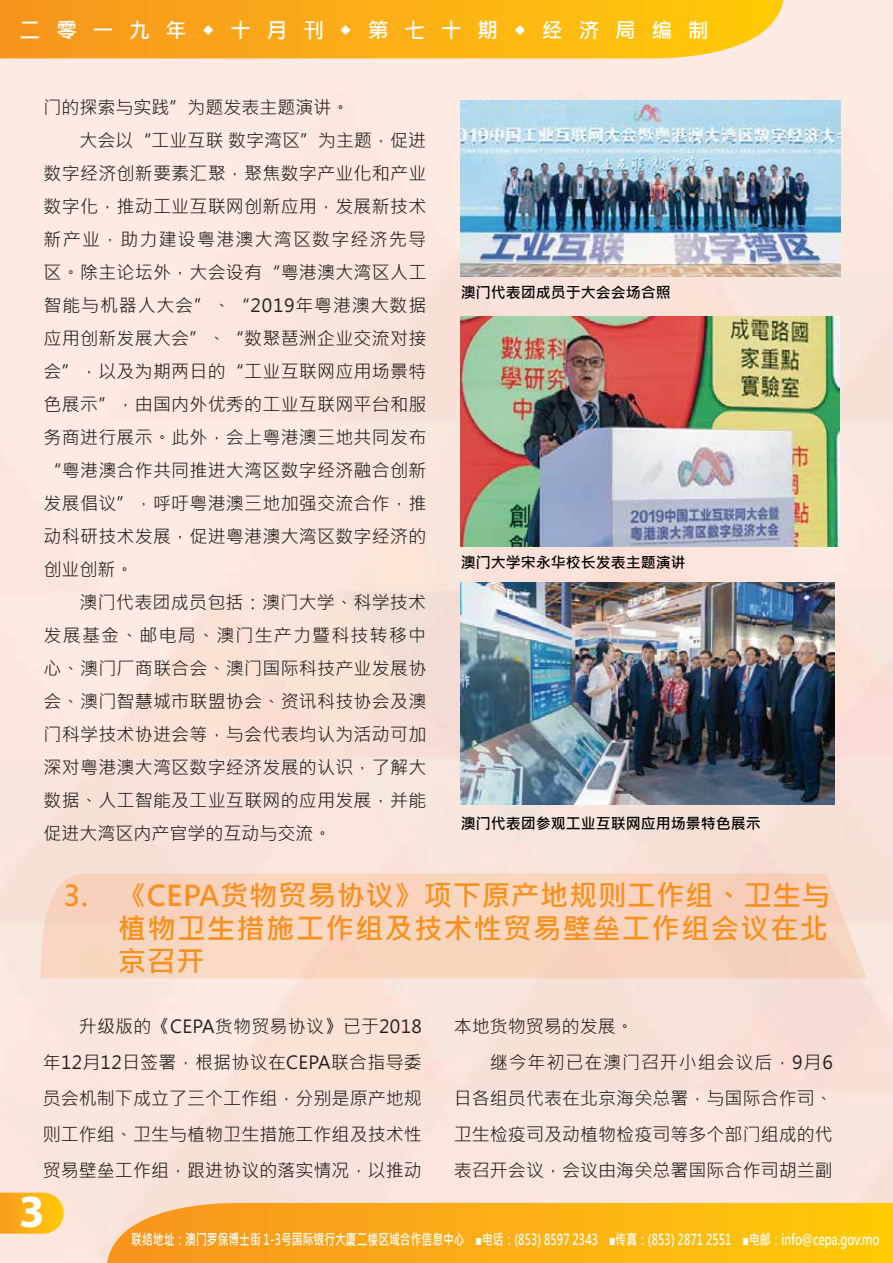
<style>
.page{position:relative;width:893px;height:1263px;background:#fbe5dc}
.page>*{position:absolute;margin:0;border:0;box-sizing:border-box;transform-origin:0 0}
.t1{font:700 46.35px "Myriad Pro";color:#fff}
.t2{font:700 28.5px/33px "Microsoft Jheng Hei";letter-spacing:.04em;color:#f7901d;text-align:justify}
.t3{font:700 21px "Microsoft Jheng Hei";letter-spacing:.74em;color:#fff}
.t4{font:18px/36px "Microsoft Jheng Hei";letter-spacing:.015em;color:#221e1f;text-align:justify}
.t5{font:18px "Microsoft Jheng Hei";letter-spacing:.065em;color:#221e1f}
.t6{font:18px "Microsoft Jheng Hei";letter-spacing:.045em;color:#221e1f}
.t7{font:18px "Microsoft Jheng Hei";letter-spacing:.05em;color:#221e1f}
.t8{font:700 15px "Microsoft Jheng Hei";color:#fff;scale:.72 1}
.t9{font:700 15px "Microsoft Jheng Hei";color:#000}
</style>
<div class="page">
<svg style="left:0;top:0;width:783px;height:58px;background:#fbb01b"></svg>
<svg style="left:107px;top:1203px;width:786px;height:60px;background:#fbb11a"></svg>
<svg style="left:0;top:1192px;width:64px;height:42px;background:#fbb626"></svg>
<img style="left:461px;top:100px;width:379px;height:177px">
<img style="left:461px;top:317px;width:378px;height:229px">
<img style="left:461px;top:583px;width:374px;height:222px">
<div style="left:41px;top:873px;width:826px;height:105px;background:#f7d4be"></div>
<p class="t3" style="left:20px;top:18px;width:691px">二零一九年◆十月刊◆第七十期◆经济局编制</p>
<p class="t4" style="left:44px;top:89px;width:307px">门的探索与实践”为题发表主题演讲。</p>
<p class="t4" style="left:80px;top:122px;width:348px">大会以“工业互联 数字湾区”为主题，促进</p>
<p class="t4" style="left:44px;top:155px;width:384px">数字经济创新要素汇聚，聚焦数字产业化和产业</p>
<p class="t4" style="left:44px;top:188px;width:384px">数字化，推动工业互联网创新应用，发展新技术</p>
<p class="t5" style="left:44px;top:228px;width:384px">新产业，助力建设粤港澳大湾区数字经济先导</p>
<p class="t4" style="left:44px;top:254px;width:384px">区。除主论坛外，大会设有“粤港澳大湾区人工</p>
<p class="t6" style="left:44px;top:294px;width:384px">智能与机器人大会”、“2019年粤港澳大数据</p>
<p class="t4" style="left:44px;top:320px;width:384px">应用创新发展大会”、“数聚琶洲企业交流对接</p>
<p class="t4" style="left:44px;top:353px;width:384px">会”，以及为期两日的“工业互联网应用场景特</p>
<p class="t4" style="left:44px;top:386px;width:384px">色展示”，由国内外优秀的工业互联网平台和服</p>
<p class="t4" style="left:44px;top:419px;width:384px">务商进行展示。此外，会上粤港澳三地共同发布</p>
<p class="t4" style="left:44px;top:452px;width:384px">“粤港澳合作共同推进大湾区数字经济融合创新</p>
<p class="t4" style="left:44px;top:485px;width:384px">发展倡议”，呼吁粤港澳三地加强交流合作，推</p>
<p class="t4" style="left:44px;top:518px;width:384px">动科研技术发展，促进粤港澳大湾区数字经济的</p>
<p class="t4" style="left:44px;top:551px;width:91px">创业创新。</p>
<p class="t4" style="left:80px;top:584px;width:348px">澳门代表团成员包括：澳门大学、科学技术</p>
<p class="t5" style="left:44px;top:624px;width:384px">发展基金、邮电局、澳门生产力暨科技转移中</p>
<p class="t4" style="left:44px;top:650px;width:384px">心、澳门厂商联合会、澳门国际科技产业发展协</p>
<p class="t4" style="left:44px;top:683px;width:384px">会、澳门智慧城市联盟协会、资讯科技协会及澳</p>
<p class="t4" style="left:44px;top:716px;width:384px">门科学技术协进会等，与会代表均认为活动可加</p>
<p class="t4" style="left:44px;top:749px;width:384px">深对粤港澳大湾区数字经济发展的认识，了解大</p>
<p class="t4" style="left:44px;top:782px;width:384px">数据、人工智能及工业互联网的应用发展，并能</p>
<p class="t4" style="left:44px;top:815px;width:289px">促进大湾区内产官学的互动与交流。</p>
<p class="t9" style="left:461px;top:283px;width:211px">澳门代表团成员于大会会场合照</p>
<p class="t9" style="left:461px;top:553px;width:226px">澳门大学宋永华校长发表主题演讲</p>
<p class="t9" style="left:461px;top:814px;width:301px">澳门代表团参观工业互联网应用场景特色展示</p>
<h2 class="t2" style="left:118px;top:879px;width:714px;text-indent:-54px">3. 《CEPA货物贸易协议》项下原产地规则工作组、卫生与植物卫生措施工作组及技术性贸易壁垒工作组会议在北京召开</h2>
<p class="t4" style="left:43px;top:1008px;width:381px;text-indent:36px">升级版的《CEPA货物贸易协议》已于2018年12月12日签署，根据协议在CEPA联合指导委员会机制下成立了三个工作组，分别是原产地规则工作组、卫生与植物卫生措施工作组及技术性贸易壁垒工作组，跟进协议的落实情况，以推动</p>
<p class="t4" style="left:454px;top:1008px;width:181px">本地货物贸易的发展。</p>
<p class="t7" style="left:490px;top:1051px;width:345px">继今年初已在澳门召开小组会议后，9月6</p>
<p class="t4" style="left:454px;top:1080px;width:381px">日各组员代表在北京海关总署，与国际合作司、</p>
<p class="t4" style="left:454px;top:1116px;width:381px">卫生检疫司及动植物检疫司等多个部门组成的代</p>
<p class="t4" style="left:454px;top:1152px;width:381px">表召开会议，会议由海关总署国际合作司胡兰副</p>
<h1 class="t1" style="left:19px;top:1181px;width:27px">3</h1>
<p class="t8" style="left:131px;top:1230px;width:1041px">联络地址：澳门罗保博士街 1-3号国际银行大厦二楼区域合作信息中心　■电话：(853) 8597 2343　■传真：(853) 2871 2551　■电邮：info@cepa.gov.mo</p>
</div>
